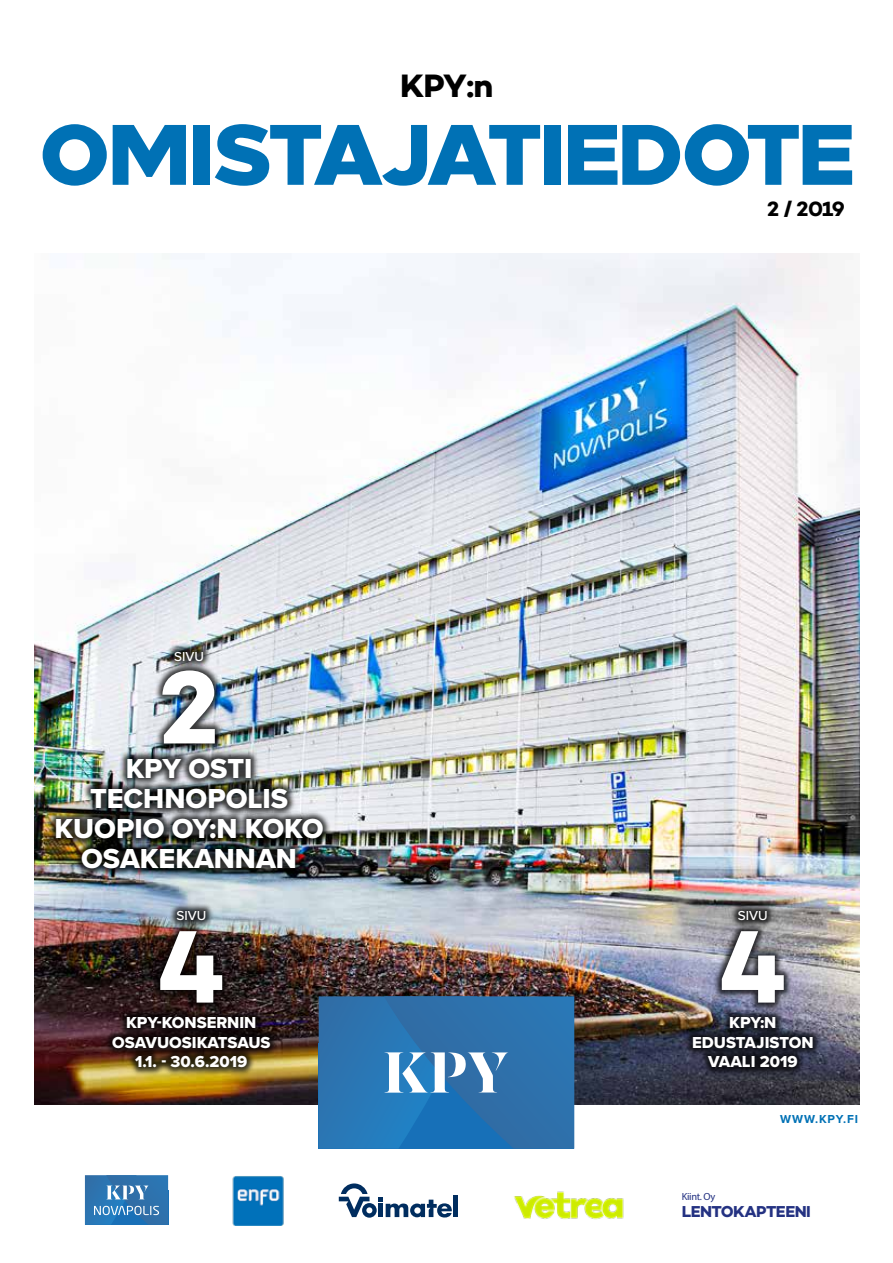
<style>
.page{position:relative;width:893px;height:1263px;background:#fff}
.page>*{position:absolute;margin:0;border:0;box-sizing:border-box;transform-origin:0 0}
.t1{font:700 105px "Campton";color:#fff}
.t2{font:800 85.5px "Loew";letter-spacing:-.05em;color:#0071b5}
.t3{font:700 33px "Campton";color:#000}
.t4{font:28.5px/30px "Proxima Nova Extrabld";color:#fff;text-align:center}
.t5{font:700 21px "Campton";color:#000}
.t6{font:16.5px/19.5px "Proxima Nova Extrabld";color:#fff;text-align:center}
.t7{font:16.05px "Campton Bold DEMO";letter-spacing:-.03em;color:#243282}
.t8{font:500 13.5px "Proxima Nova";color:#fff}
.t9{font:700 12px "Proxima Nova";letter-spacing:.07em;color:#0071b5}
.t10{font:10.35px "Myriad Pro";letter-spacing:-.03em;color:#243282}
</style>
<div class="page">
<img style="left:34px;top:253px;width:825px;height:851px">
<svg style="left:319px;top:996px;width:255px;height:153px;background:#3379b3"></svg>
<img style="left:232px;top:1176px;width:52px;height:49px">
<div style="left:453px;top:1196px;width:5px;height:21px;background:#002d5f"></div>
<svg style="left:339px;top:1183px;width:113px;height:35px"></svg>
<img style="left:514px;top:1191px;width:110px;height:29px">
<svg style="left:85px;top:1175px;width:83px;height:50px;background:#4081b8"></svg>
<div style="left:104px;top:902px;width:175px;height:174px;background:#000;opacity:.75"></div>
<div style="left:47px;top:643px;width:284px;height:234px;background:#000;opacity:.75"></div>
<div style="left:684px;top:902px;width:138px;height:174px;background:#000;opacity:.75"></div>
<h3 class="t3" style="left:400px;top:64px;width:95px">KPY:n</h3>
<h2 class="t2" style="left:38px;top:82px;width:818px">OMISTAJATIEDOTE</h2>
<p class="t5" style="left:767px;top:195px;width:79px">2 / 2019</p>
<p class="t8" style="left:174px;top:646px;width:31px">SIVU</p>
<h1 class="t1" style="left:159px;top:641px;width:62px">2</h1>
<h3 class="t4" style="left:55px;top:753px;width:270px">KPY OSTI<br>TECHNOPOLIS<br>KUOPIO OY:N KOKO<br>OSAKEKANNAN</h3>
<p class="t8" style="left:176px;top:905px;width:31px">SIVU</p>
<h1 class="t1" style="left:157px;top:900px;width:70px">4</h1>
<p class="t6" style="left:112px;top:1032px;width:160px">OSAVUOSIKATSAUS<br>1.1. - 30.6.2019</p>
<p class="t6" style="left:126px;top:1012px;width:132px">KPY-KONSERNIN</p>
<p class="t8" style="left:738px;top:905px;width:31px">SIVU</p>
<h1 class="t1" style="left:718px;top:900px;width:70px">4</h1>
<p class="t6" style="left:692px;top:1012px;width:123px">KPY:N<br>EDUSTAJISTON<br>VAALI 2019</p>
<p class="t10" style="left:682px;top:1190px;width:35px">Kiint. Oy</p>
<p class="t9" style="left:780px;top:1112px;width:79px">WWW.KPY.FI</p>
<p class="t7" style="left:682px;top:1202px;width:130px">LENTOKAPTEENI</p>
</div>
